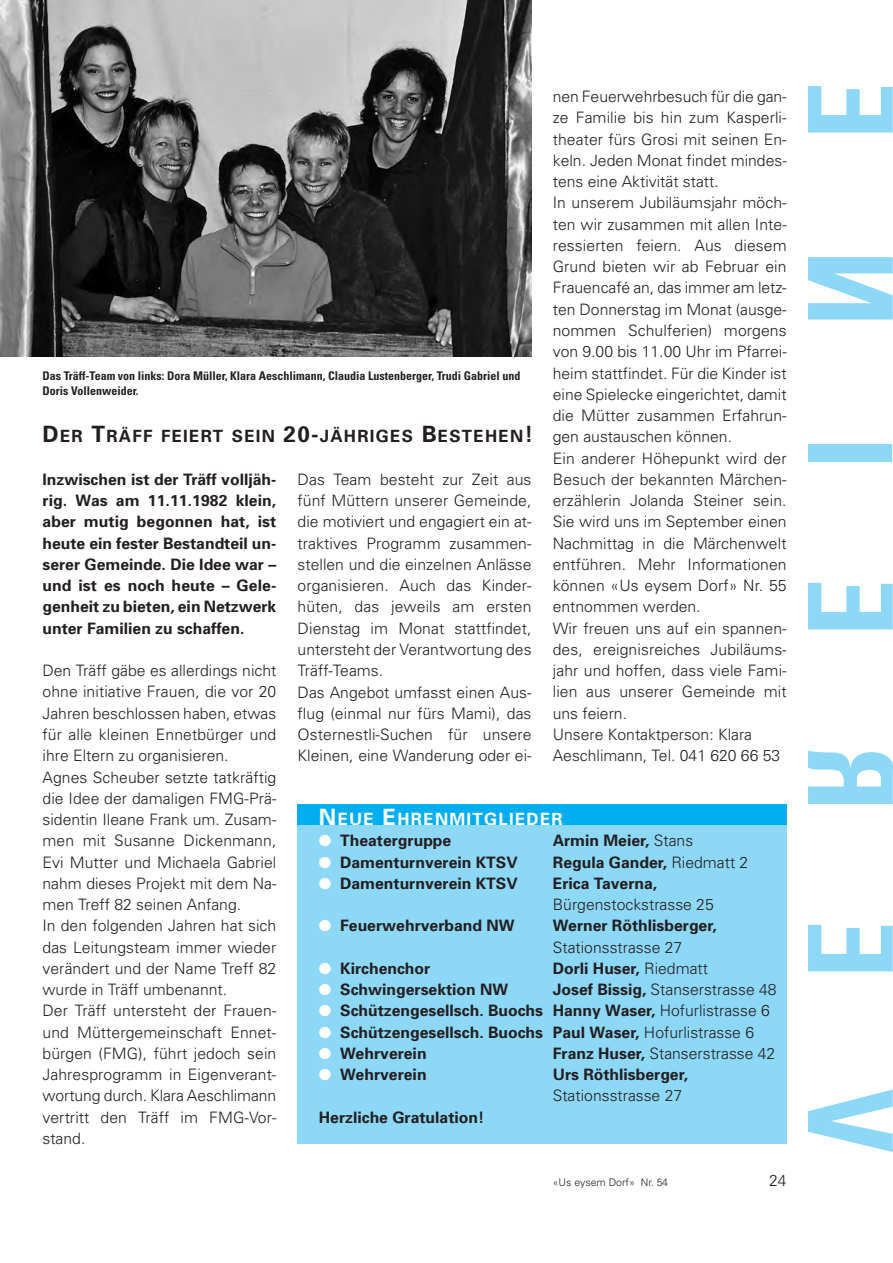
<style>
.page{position:relative;width:893px;height:1263px;background:#fff}
.page>*{position:absolute;margin:0;border:0;box-sizing:border-box;transform-origin:0 0}
.t1{font:700 16.8px "Univers";letter-spacing:.075em;color:#231f20}
.t2{font:700 16.8px "Univers";letter-spacing:.075em;color:#fff}
.t3{font:300 15.75px/21.3px "Univers";letter-spacing:.005em;color:#231f20}
.t4{font:700 15.75px/21.3px "Univers";color:#231f20;text-align:justify}
.t5{font:700 condensed 12px/15px "Univers";color:#231f20}
.t6{font:300 10.5px "Univers";color:#231f20}
.s1{font-size:22.5px}
.s2{color:#fff}
.s3{font-weight:300}
.s4{font-weight:700}
</style>
<div class="page">
<img style="left:0;top:0;width:531px;height:357px">
<div style="left:298px;top:804px;width:489px;height:33px;background:#00aeef"></div>
<div style="left:298px;top:825px;width:489px;height:319px;background:#8dd7f7"></div>
<p class="t3" style="left:553px;top:87px;width:235px">nen Feuerwehrbesuch für die gan&shy;ze Familie bis hin zum Kasperli&shy;theater fürs Grosi mit seinen En&shy;keln. Jeden Monat findet mindes&shy;tens eine Aktivität statt.<br>In unserem Jubiläumsjahr möch&shy;ten wir zusammen mit allen Inte&shy;ressierten feiern. Aus diesem<br>Grund bieten wir ab Februar ein<br>Frauencafé an, das immer am letz&shy;ten Donnerstag im Monat (ausge&shy;nommen Schulferien) morgens von 9.00 bis 11.00 Uhr im Pfarrei&shy;heim stattfindet. Für die Kinder ist eine Spielecke eingerichtet, damit die Mütter zusammen Erfahrun&shy;gen austauschen können.<br>Ein anderer Höhepunkt wird der<br>Besuch der bekannten Märchen&shy;erzählerin Jolanda Steiner sein.<br>Sie wird uns im September einen<br>Nachmittag in die Märchenwelt entführen. Mehr Informationen können «Us eysem Dorf» Nr. 55 entnommen werden.<br>Wir freuen uns auf ein spannen&shy;des, ereignisreiches Jubiläums&shy;jahr und hoffen, dass viele Fami&shy;lien aus unserer Gemeinde mit uns feiern.<br>Unsere Kontaktperson: Klara<br>Aeschlimann, Tel. 041 620 66 53</p>
<p class="t5" style="left:43px;top:369px;width:479px">Das Träff-Team von links: Dora Müller, Klara Aeschlimann, Claudia Lustenberger, Trudi Gabriel und<br>Doris Vollenweider.</p>
<p class="t1" style="left:43px;top:430px;width:492px"><span class="s1">D</span>ER <span class="s1">T</span>RÄFF FEIERT SEIN <span class="s1">20-</span>JÄHRIGES <span class="s1">B</span>ESTEHEN<span class="s1">!</span></p>
<p class="t4" style="left:43px;top:470px;width:235px">Inzwischen ist der Träff volljäh&shy;rig. Was am 11.11.1982 klein, aber mutig begonnen hat, ist heute ein fester Bestandteil un&shy;serer Gemeinde. Die Idee war – und ist es noch heute – Gele&shy;genheit zu bieten, ein Netzwerk unter Familien zu schaffen.</p>
<p class="t3" style="left:43px;top:661px;width:235px">Den Träff gäbe es allerdings nicht ohne initiative Frauen, die vor 20<br>Jahren beschlossen haben, etwas für alle kleinen Ennetbürger und ihre Eltern zu organisieren.<br>Agnes Scheuber setzte tatkräftig die Idee der damaligen FMG-Prä&shy;sidentin Ileane Frank um. Zusam&shy;men mit Susanne Dickenmann,<br>Evi Mutter und Michaela Gabriel nahm dieses Projekt mit dem Na&shy;men Treff 82 seinen Anfang.<br>In den folgenden Jahren hat sich das Leitungsteam immer wieder verändert und der Name Treff 82 wurde in Träff umbenannt.<br>Der Träff untersteht der Frauen&shy;und Müttergemeinschaft Ennet&shy;bürgen (FMG), führt jedoch sein<br>Jahresprogramm in Eigenverant&shy;wortung durch. Klara Aeschlimann vertritt den Träff im FMG-Vor&shy;stand.</p>
<p class="t3" style="left:298px;top:470px;width:235px">Das Team besteht zur Zeit aus fünf Müttern unserer Gemeinde, die motiviert und engagiert ein at&shy;traktives Programm zusammen&shy;stellen und die einzelnen Anlässe organisieren. Auch das Kinder&shy;hüten, das jeweils am ersten<br>Dienstag im Monat stattfindet, untersteht der Verantwortung des<br>Träff-Teams.<br>Das Angebot umfasst einen Aus&shy;flug (einmal nur fürs Mami), das<br>Osternestli-Suchen für unsere<br>Kleinen, eine Wanderung oder ei-</p>
<p class="t2" style="left:319px;top:813px;width:245px"><span class="s1">N</span>EUE <span class="s1">E</span>HRENMITGLIEDER</p>
<p class="t4" style="left:319px;top:831px;width:134px"><span class="s2">●</span> Theatergruppe</p>
<p class="t4" style="left:553px;top:831px;width:142px">Armin Meier, <span class="s3">Stans</span></p>
<p class="t4" style="left:319px;top:853px;width:200px"><span class="s2">●</span> Damenturnverein KTSV</p>
<p class="t4" style="left:553px;top:853px;width:197px">Regula Gander, <span class="s3">Riedmatt 2</span></p>
<p class="t4" style="left:319px;top:874px;width:200px"><span class="s2">●</span> Damenturnverein KTSV</p>
<p class="t4" style="left:553px;top:874px;width:106px">Erica Taverna,</p>
<p class="t3" style="left:553px;top:895px;width:162px">Bürgenstockstrasse 25</p>
<p class="t4" style="left:319px;top:916px;width:197px"><span class="s2">●</span> Feuerwehrverband NW</p>
<p class="t4" style="left:553px;top:916px;width:165px">Werner Röthlisberger,</p>
<p class="t3" style="left:553px;top:938px;width:131px">Stationsstrasse 27</p>
<p class="t4" style="left:319px;top:959px;width:113px"><span class="s2">●</span> Kirchenchor</p>
<p class="t4" style="left:553px;top:959px;width:157px">Dorli Huser, <span class="s3">Riedmatt</span></p>
<p class="t4" style="left:319px;top:980px;width:191px"><span class="s2">●</span> Schwingersektion NW</p>
<p class="t3" style="left:553px;top:980px;width:225px"><span class="s4">Josef Bissig,</span> Stanserstrasse 48</p>
<p class="t4" style="left:319px;top:1001px;width:452px"><span class="s2">●</span> Schützengesellsch. Buochs Hanny Waser, <span class="s3">Hofurlistrasse 6</span></p>
<p class="t4" style="left:319px;top:1023px;width:437px"><span class="s2">●</span> Schützengesellsch. Buochs Paul Waser, <span class="s3">Hofurlistrasse 6</span></p>
<p class="t4" style="left:319px;top:1044px;width:109px"><span class="s2">●</span> Wehrverein</p>
<p class="t3" style="left:553px;top:1044px;width:224px"><span class="s4">Franz Huser,</span> Stanserstrasse 42</p>
<p class="t4" style="left:319px;top:1065px;width:109px"><span class="s2">●</span> Wehrverein</p>
<p class="t4" style="left:553px;top:1065px;width:137px">Urs Röthlisberger,</p>
<p class="t3" style="left:553px;top:1086px;width:131px">Stationsstrasse 27</p>
<p class="t4" style="left:319px;top:1108px;width:167px">Herzliche Gratulation!</p>
<p class="t6" style="left:553px;top:1179px;width:117px">«Us eysem Dorf» Nr. 54</p>
<p class="t3" style="left:769px;top:1171px;width:19px">24</p>
</div>
